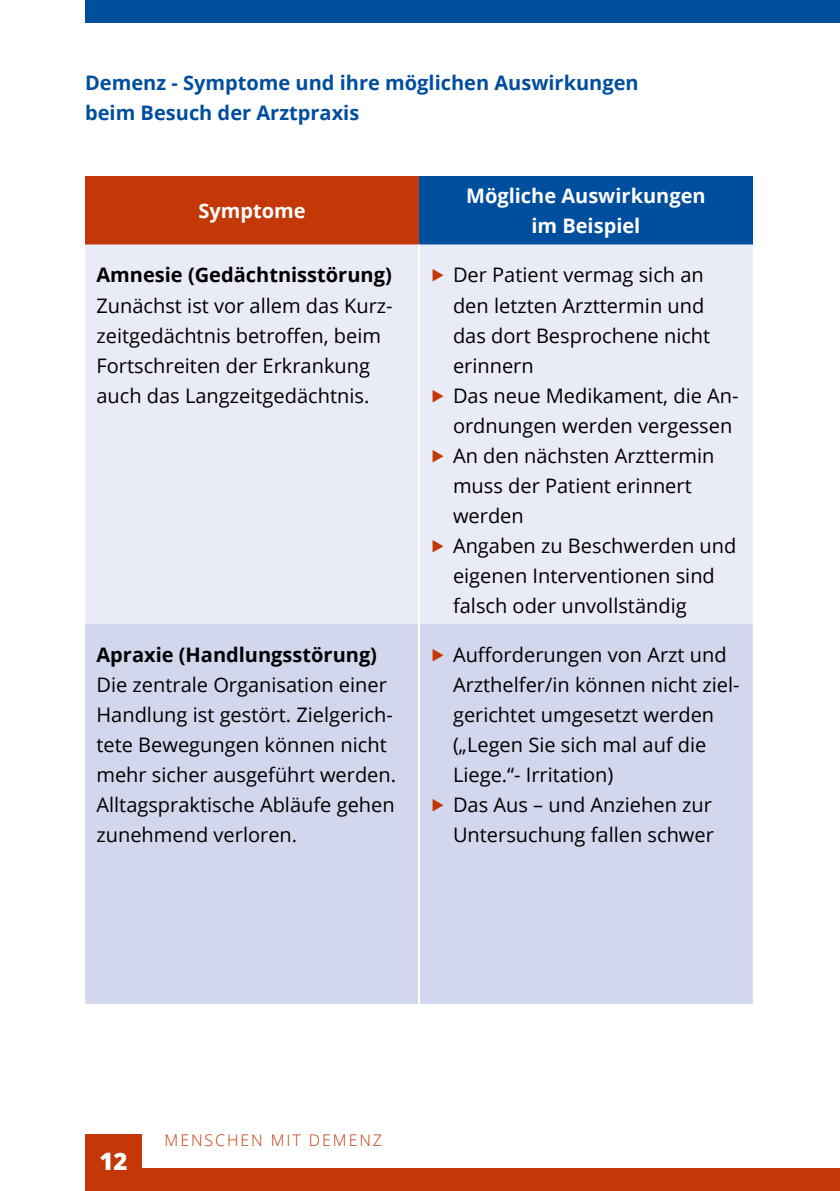
<style>
.page{position:relative;width:840px;height:1191px;background:#fff}
.page>*{position:absolute;margin:0;border:0;box-sizing:border-box;transform-origin:0 0}
.t1{font:800 24px "Open Sans";color:#fff}
.t2{font:20px/30px "Open Sans";color:#000}
.t3{font:700 20px/30px "Open Sans";color:#004e9e}
.t4{font:700 20px "Open Sans";color:#000}
.t5{font:700 20px/30px "Open Sans";color:#fff;text-align:center}
.t6{font:300 16px "Open Sans";letter-spacing:.12em;color:#c33806}
.s1{color:#c33806}
</style>
<div class="page">
<div style="left:85px;top:0;width:754px;height:23px;background:#004e9e"></div>
<div style="left:85px;top:1168px;width:754px;height:23px;background:#c33806"></div>
<div style="left:85px;top:1134px;width:57px;height:57px;background:#c33806"></div>
<div style="left:85px;top:176px;width:334px;height:68px;background:#c33806"></div>
<div style="left:419px;top:176px;width:333px;height:68px;background:#004e9e"></div>
<div style="left:85px;top:244px;width:667px;height:380px;background:#e9ebf7"></div>
<div style="left:85px;top:624px;width:667px;height:379px;background:#d2d7ee"></div>
<hr style="left:418px;top:244px;width:2px;height:380px;background:#fff">
<hr style="left:418px;top:624px;width:2px;height:379px;background:#fff">
<p class="t3" style="left:85px;top:68px;width:554px">Demenz - Symptome und ihre möglichen Auswirkungen beim Besuch der Arztpraxis</p>
<p class="t5" style="left:198px;top:195px;width:109px">Symptome</p>
<p class="t4" style="left:96px;top:261px;width:296px">Amnesie (Gedächtnisstörung)</p>
<p class="t2" style="left:96px;top:290px;width:297px">Zunächst ist vor allem das Kurz&shy;zeitgedächtnis betroffen, beim<br>Fortschreiten der Erkrankung auch das Langzeitgedächtnis.</p>
<p class="t4" style="left:96px;top:640px;width:282px">Apraxie (H andlungsstörung)</p>
<p class="t2" style="left:96px;top:669px;width:301px">Die zentrale Organisation einer<br>Handlung ist gestört. Zielgerich&shy;tete Bewegungen können nicht mehr sicher ausgeführt werden.<br>Alltagspraktische Abläufe gehen zunehmend verloren.</p>
<p class="t5" style="left:466px;top:180px;width:241px">Mögliche Auswirkungen im Beispiel</p>
<p class="t2" style="left:430px;top:260px;width:275px"><span class="s1">▶</span> Der Patient vermag sich an</p>
<p class="t2" style="left:453px;top:290px;width:253px">den letzten Arzttermin und</p>
<p class="t2" style="left:453px;top:320px;width:259px">das dort Besprochene nicht</p>
<p class="t2" style="left:453px;top:350px;width:82px">erinnern</p>
<p class="t2" style="left:430px;top:380px;width:309px"><span class="s1">▶</span> Das neue Medikament, die An-</p>
<p class="t2" style="left:453px;top:410px;width:281px">ordnungen werden vergessen</p>
<p class="t2" style="left:430px;top:440px;width:285px"><span class="s1">▶</span> An den nächsten Arzttermin</p>
<p class="t2" style="left:453px;top:470px;width:240px">muss der Patient erinnert</p>
<p class="t2" style="left:453px;top:500px;width:72px">werden</p>
<p class="t2" style="left:430px;top:530px;width:307px"><span class="s1">▶</span> Angaben zu Beschwerden und</p>
<p class="t2" style="left:453px;top:560px;width:263px">eigenen Interventionen sind</p>
<p class="t2" style="left:453px;top:590px;width:235px">falsch oder unvollständig</p>
<p class="t2" style="left:430px;top:639px;width:298px"><span class="s1">▶</span> Aufforderungen von Arzt und</p>
<p class="t2" style="left:453px;top:669px;width:288px">Arzthelfer/in können nicht ziel-</p>
<p class="t2" style="left:453px;top:699px;width:262px">gerichtet umgesetzt werden</p>
<p class="t2" style="left:453px;top:729px;width:255px">(„Legen Sie sich mal auf die</p>
<p class="t2" style="left:453px;top:759px;width:162px">Liege.“- Irritation)</p>
<p class="t2" style="left:430px;top:789px;width:283px"><span class="s1">▶</span> Das Aus – und Anziehen zur</p>
<p class="t2" style="left:453px;top:819px;width:262px">Untersuchung fallen schwer</p>
<p class="t1" style="left:99px;top:1142px;width:30px">12</p>
<p class="t6" style="left:164px;top:1128px;width:219px">MENSCHEN M IT DEM ENZ</p>
</div>
